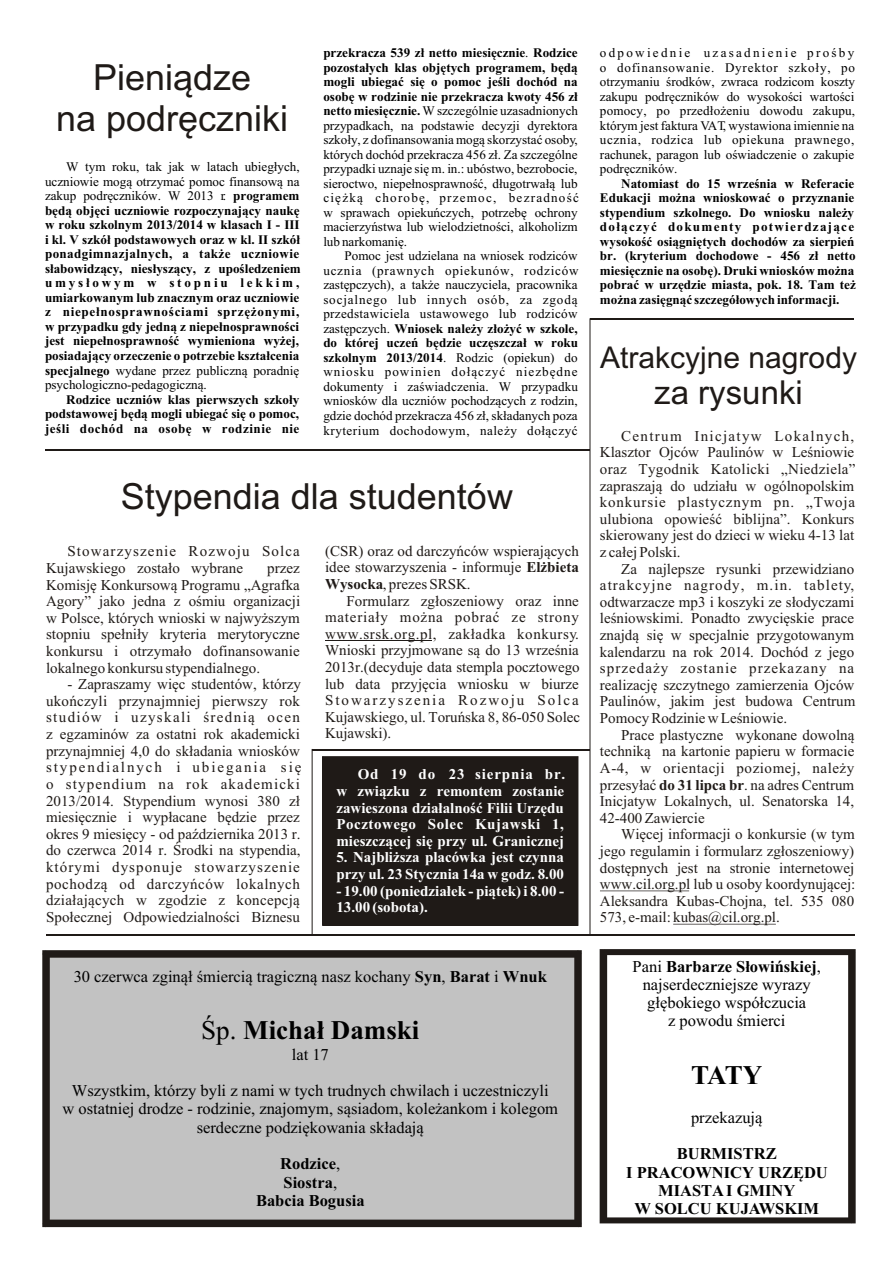
<style>
.page{position:relative;width:894px;height:1263px;background:#fff}
.page>*{position:absolute;margin:0;border:0;box-sizing:border-box;transform-origin:0 0}
.t1{font:36px/40.2px "Arial CE";color:#1f1a17;text-align:center}
.t2{font:33px "Arial CE";color:#1f1a17}
.t3{font:30px "Arial CE";color:#1f1a17}
.t4{font:700 27px "Times New Roman CE";color:#000}
.t5{font:16.5px/18.3px "Times New Roman CE";color:#000;text-align:center}
.t6{font:700 16.5px/18.3px "Times New Roman CE";color:#000;text-align:center}
.t7{font:15px/16.6px "Times New Roman CE";color:#1f1a17;text-align:justify}
.t8{font:700 15px/16.6px "Times New Roman CE";color:#fff}
.t9{font:15px/16.6px "Times New Roman CE";letter-spacing:.075em;color:#1f1a17}
.t10{font:13.05px/14.5px "Times New Roman CE";color:#000;text-align:justify}
.t11{font:700 13.05px/14.5px "Times New Roman CE";color:#000;text-align:justify}
.s1{font-weight:400}
.s2{font-weight:700}
</style>
<div class="page">
<div style="left:322px;top:756px;width:256px;height:170px;background:#1f1a17"></div>
<svg style="left:600px;top:949px;width:256px;height:274px"></svg>
<svg style="left:42px;top:950px;width:540px;height:277px;background:#b5b4b4"></svg>
<hr style="left:46px;top:934px;width:808px;height:2px;background:#1f1a17">
<hr style="left:325px;top:640px;width:107px;height:1px;background:#1f1a17">
<hr style="left:46px;top:449px;width:544px;height:2px;background:#1f1a17">
<hr style="left:590px;top:318px;width:1px;height:617px;background:#1f1a17">
<hr style="left:600px;top:891px;width:89px;height:1px;background:#1f1a17">
<hr style="left:673px;top:924px;width:103px;height:1px;background:#1f1a17">
<hr style="left:590px;top:318px;width:263px;height:1px;background:#1f1a17">
<hr style="left:312px;top:749px;width:278px;height:2px;background:#1f1a17">
<hr style="left:312px;top:749px;width:1px;height:187px;background:#1f1a17">
<h1 class="t1" style="left:56px;top:61px;width:234px">Pieni¹dze<br>na podrêczniki</h1>
<p class="t11" style="left:45px;top:161px;width:257px;text-indent:21px"><span class="s1">W tym roku, tak jak w latach ubieg³ych, uczniowie mog¹ otrzymaæ pomoc finansow¹ na zakup podrêczników. W 2013 r.</span> programem bêd¹ objêci uczniowie rozpoczynaj¹cy naukê w roku szkolnym 2013/2014 w klasach I - III i kl. V szkó³ podstawowych oraz w kl. II szkó³ ponadgimnazjalnych, a tak¿e uczniowie s³abowidz¹cy, nies³ysz¹cy, z upoœledzeniem umys³owym w stopniu lekkim, umiarkowanym lub znacznym oraz uczniowie z niepe³nosprawnoœciami sprzê¿onymi, w przypadku gdy jedn¹ z niepe³nosprawnoœci jest niepe³nosprawnoœæ wymieniona wy¿ej, posiadaj¹cy orzeczenie o potrzebie kszta³cenia specjalnego <span class="s1">wydane przez publiczn¹ poradniê psychologiczno-pedagogiczn¹.</span></p>
<p class="t11" style="left:45px;top:393px;width:256px;text-indent:21px">Rodzice uczniów klas pierwszych szko³y podstawowej bêd¹ mogli ubiegaæ siê o pomoc, jeœli dochód na osobê w rodzinie nie</p>
<p class="t10" style="left:323px;top:47px;width:257px"><span class="s2">przekracza 539 z³ netto miesiêcznie</span>. <span class="s2">Rodzice pozosta³ych klas objêtych programem, bêd¹ mogli ubiegaæ siê o pomoc jeœli dochód na osobê w rodzinie nie przekracza kwoty 456 z³ netto miesiêcznie.</span> W szczególnie uzasadnionych przypadkach, na podstawie decyzji dyrektora szko³y, z dofinansowania mog¹ skorzystaæ osoby, których dochód przekracza 456 z³. Za szczególne przypadki uznaje siê m. in.: ubóstwo, bezrobocie, sieroctwo, niepe³nosprawnoœæ, d³ugotrwa³¹ lub ciê¿k¹ chorobê, przemoc, bezradnoœæ w sprawach opiekuñczych, potrzebê ochrony macierzyñstwa lub wielodzietnoœci, alkoholizm lub narkomaniê.</p>
<p class="t10" style="left:323px;top:250px;width:257px;text-indent:21px">Pomoc jest udzielana na wniosek rodziców ucznia (prawnych opiekunów, rodziców zastêpczych), a tak¿e nauczyciela, pracownika socjalnego lub innych osób, za zgod¹ przedstawiciela ustawowego lub rodziców zastêpczych. <span class="s2">Wniosek nale¿y z³o¿yæ w szkole, do której uczeñ bêdzie uczêszcza³ w roku szkolnym 2013/2014</span>. Rodzic (opiekun) do wniosku powinien do³¹czyæ niezbêdne dokumenty i zaœwiadczenia. W przypadku wniosków dla uczniów pochodz¹cych z rodzin, gdzie dochód przekracza 456 z³, sk³adanych poza kryterium dochodowym, nale¿y do³¹czyæ</p>
<h1 class="t1" style="left:121px;top:479px;width:394px">Stypendia dla studentów</h1>
<p class="t9" style="left:46px;top:544px;width:255px;text-indent:21px">Stowarzyszenie Rozwoju Solca<br>Kujawskiego zosta³o wybrane</p>
<p class="t7" style="left:46px;top:561px;width:256px;text-indent:221px">przez Komisjê Konkursow¹ Programu „Agrafka Agory” jako jedna z oœmiu organizacji w Polsce, których wnioski w najwy¿szym stopniu spe³ni³y kryteria merytoryczne konkursu i otrzyma³o dofinansowanie lokalnego konkursu stypendialnego.</p>
<p class="t7" style="left:46px;top:677px;width:257px;text-indent:21px">- Zapraszamy wiêc studentów, którzy ukoñczyli przynajmniej pierwszy rok studiów i uzyskali œredni¹ ocen z egzaminów za ostatni rok akademicki przynajmniej 4,0 do sk³adania wniosków stypendialnych i ubiegania siê o stypendium na rok akademicki 2013/2014. Stypendium wynosi 380 z³ miesiêcznie i wyp³acane bêdzie przez okres 9 miesiêcy - od paŸdziernika 2013 r. do czerwca 2014 r. Œrodki na stypendia, którymi dysponuje stowarzyszenie pochodz¹ od darczyñców lokalnych dzia³aj¹cych w zgodzie z koncepcj¹<br>Spo³ecznej Odpowiedzialnoœci Biznesu</p>
<p class="t7" style="left:325px;top:544px;width:255px">(CSR) oraz od darczyñców wspieraj¹cych idee stowarzyszenia - informuje <span class="s2">El¿bieta Wysocka</span>, prezes SRSK.</p>
<p class="t7" style="left:325px;top:594px;width:257px;text-indent:21px">Formularz zg³oszeniowy oraz inne materia³y mo¿na pobraæ ze strony www.srsk.org.pl, zak³adka konkursy.<br>Wnioski przyjmowane s¹ do 13 wrzeœnia 2013r.(decyduje data stempla pocztowego lub data przyjêcia wniosku w biurze Stowarzyszenia Rozwoju Solca Kujawskiego, ul. Toruñska 8, 86-050 Solec Kujawski).</p>
<p class="t8" style="left:336px;top:768px;width:230px;text-align:justify;text-indent:21px">Od 19 do 23 sierpnia br. w zwi¹zku z remontem zostanie zawieszona dzia³alnoœæ Filii Urzêdu Pocztowego Solec Kujawski 1, mieszcz¹cej siê przy ul. Granicznej</p>
<p class="t8" style="left:336px;top:851px;width:229px">5. Najbli¿sza placówka jest czynna przy ul. 23 Stycznia 14a w godz. 8.00</p>
<p class="t8" style="left:336px;top:884px;width:229px">- 19.00 (poniedzia³ek - pi¹tek) i 8.00 -<br>13.00 (sobota).</p>
<p class="t5" style="left:74px;top:968px;width:475px">30 czerwca zgin¹³ œmierci¹ tragiczn¹ nasz kochany <span class="s2">Syn</span>, <span class="s2">Barat</span> i <span class="s2">Wnuk</span></p>
<h3 class="t4" style="left:201px;top:1021px;width:220px"><span class="s1">Œp.</span> Micha³ Damski</h3>
<p class="t5" style="left:292px;top:1047px;width:39px">lat 17</p>
<p class="t5" style="left:62px;top:1083px;width:497px">Wszystkim, którzy byli z nami w tych trudnych chwilach i uczestniczyli<br>w ostatniej drodze - rodzinie, znajomym, s¹siadom, kole¿ankom i kolegom serdeczne podziêkowania sk³adaj¹</p>
<p class="t6" style="left:256px;top:1156px;width:110px">Rodzice<span class="s1">,<br></span>Siostra<span class="s1">,<br></span>Babcia Bogusia</p>
<p class="t10" style="left:600px;top:47px;width:257px">odpowiednie uzasadnienie proœby o dofinansowanie. Dyrektor szko³y, po otrzymaniu œrodków, zwraca rodzicom koszty zakupu podrêczników do wysokoœci wartoœci pomocy, po przed³o¿eniu dowodu zakupu, którym jest faktura VAT, wystawiona imiennie na ucznia, rodzica lub opiekuna prawnego, rachunek, paragon lub oœwiadczenie o zakupie podrêczników.</p>
<p class="t11" style="left:600px;top:177px;width:257px;text-align:left;text-indent:21px">Natomiast do 15 wrzeœnia w Referacie Edukacji mo¿na wnioskowaæ o przyznanie stypendium szkolnego. Do wniosku nale¿y do³¹czyæ dokumenty potwierdzaj¹ce wysokoœæ osi¹gniêtych dochodów za sierpieñ br. (kryterium dochodowe - 456 z³ netto miesiêcznie na osobê). Druki wniosków mo¿na pobraæ w urzêdzie miasta, pok. 18. Tam te¿ mo¿na zasiêgn¹æ szczegó³owych informacji.</p>
<h3 class="t3" style="left:600px;top:346px;width:258px">Atrakcyjne nagrody</h3>
<h2 class="t2" style="left:654px;top:380px;width:150px">za rysunki</h2>
<p class="t7" style="left:600px;top:429px;width:257px;text-indent:21px">Centrum Inicjatyw Lokalnych, Klasztor Ojców Paulinów w Leœniowie oraz Tygodnik Katolicki „Niedziela” zapraszaj¹ do udzia³u w ogólnopolskim konkursie plastycznym pn. „Twoja ulubiona opowieœæ biblijna”. Konkurs skierowany jest do dzieci w wieku 4-13 lat z ca³ej Polski.</p>
<p class="t7" style="left:600px;top:562px;width:257px;text-indent:21px">Za najlepsze rysunki przewidziano atrakcyjne nagrody, m.in. tablety, odtwarzacze mp3 i koszyki ze s³odyczami leœniowskimi. Ponadto zwyciêskie prace znajd¹ siê w specjalnie przygotowanym kalendarzu na rok 2014. Dochód z jego sprzeda¿y zostanie przekazany na realizacjê szczytnego zamierzenia Ojców Paulinów, jakim jest budowa Centrum Pomocy Rodzinie w Leœniowie.</p>
<p class="t7" style="left:600px;top:728px;width:256px;text-indent:21px">Prace plastyczne wykonane dowoln¹ technik¹ na kartonie papieru w formacie A-4, w orientacji poziomej, nale¿y przesy³aæ <span class="s2">do 31 lipca br</span>. na adres Centrum Inicjatyw Lokalnych, ul. Senatorska 14, 42-400 Zawiercie</p>
<p class="t7" style="left:600px;top:827px;width:257px;text-indent:21px">Wiêcej informacji o konkursie (w tym jego regulamin i formularz zg³oszeniowy) dostêpnych jest na stronie internetowej www.cil.org.pl lub u osoby koordynuj¹cej:<br>Aleksandra Kubas-Chojna, tel. 535 080<br>573, e-mail: kubas@cil.org.pl.</p>
<p class="t5" style="left:633px;top:959px;width:190px">Pani <span class="s2">Barbarze S³owiñskiej</span>, najserdeczniejsze wyrazy g³êbokiego wspó³czucia<br>z powodu œmierci</p>
<h3 class="t4" style="left:691px;top:1066px;width:73px">TATY</h3>
<p class="t5" style="left:691px;top:1110px;width:73px">przekazuj¹</p>
<p class="t6" style="left:626px;top:1146px;width:203px">BURMISTRZ<br>I PRACOWNICY URZÊDU<br>MIASTA I GMINY<br>W SOLCU KUJAWSKIM</p>
</div>
